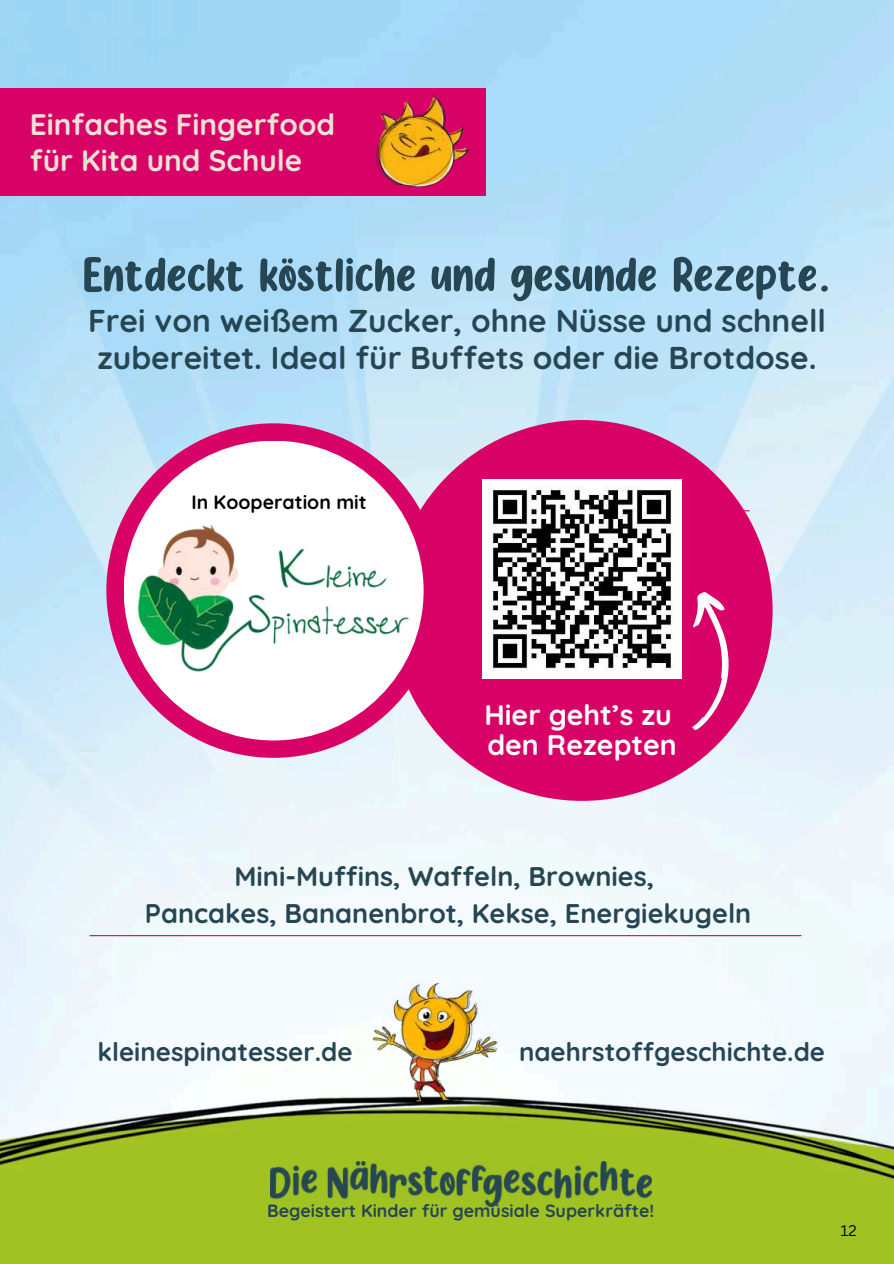
<style>
.page{position:relative;width:894px;height:1264px;background:#fff}
.page>*{position:absolute;margin:0;border:0;box-sizing:border-box;transform-origin:0 0}
.t1{font:56.85px "Almond Nougat";color:#264653}
.t2{font:700 31.5px/36.8px "Quicksand";color:#264653;text-align:center}
.t3{font:700 29.7px/35.5px "Quicksand";color:#ece3d5}
.t4{font:700 28.35px/30px "Quicksand";color:#fff}
.t5{font:700 27px/37.2px "Quicksand";color:#264653;text-align:center}
.t6{font:700 25.8px "Quicksand";color:#264653}
.t7{font:700 19.35px "Quicksand";color:#000}
.t8{font:700 17.7px "Quicksand";color:#264653}
.t9{font:15px "Canva Sans";color:#000}
</style>
<div class="page">
<img style="left:0;top:0;width:893px;height:1096px">
<hr style="left:577px;top:510px;width:172px;height:1px;background:#d90368">
<hr style="left:90px;top:935px;width:710px;height:1px;background:#d90368">
<img style="left:0;top:1096px;width:893px;height:167px">
<div style="left:0;top:88px;width:486px;height:107px;background:#d90368"></div>
<div style="left:106px;top:423px;width:335px;height:334px;background:#d90368;border-radius:50%"></div>
<div style="left:391px;top:420px;width:381px;height:380px;background:#d90368;border-radius:50%"></div>
<img style="left:482px;top:479px;width:199px;height:199px">
<svg style="left:692px;top:592px;width:37px;height:138px"></svg>
<div style="left:124px;top:440px;width:299px;height:300px;background:#fff;border-radius:50%"></div>
<img style="left:139px;top:526px;width:270px;height:146px">
<img style="left:374px;top:983px;width:123px;height:119px">
<img style="left:376px;top:94px;width:95px;height:94px">
<img style="left:270px;top:1161px;width:380px;height:45px">
<p class="t3" style="left:30px;top:104px;width:307px">Einfaches Fingerfood für Kita und Schule</p>
<h1 class="t1" style="left:84px;top:247px;width:747px">Entdeckt köstliche und gesunde Rezepte.</h1>
<p class="t2" style="left:88px;top:299px;width:739px">Frei von weißem Zucker, ohne Nüsse und schnell zubereitet. Ideal für Buffets oder die Brotdose.</p>
<p class="t7" style="left:191px;top:487px;width:177px">In Kooperation mit</p>
<p class="t4" style="left:484px;top:697px;width:194px">Hier geht’s zu den Rezepten</p>
<p class="t5" style="left:145px;top:855px;width:607px">Mini-Muffins, Waffeln, Brownies,<br>Pancakes, Bananenbrot, Kekse, Energiekugeln</p>
<p class="t6" style="left:97px;top:1032px;width:257px">kleinespinatesser.de</p>
<p class="t6" style="left:519px;top:1032px;width:307px">naehrstoffgeschichte.de</p>
<p class="t8" style="left:267px;top:1196px;width:388px">Begeistert Kinder für gemüsiale Superkräfte!</p>
<p class="t9" style="left:840px;top:1221px;width:18px">12</p>
</div>
